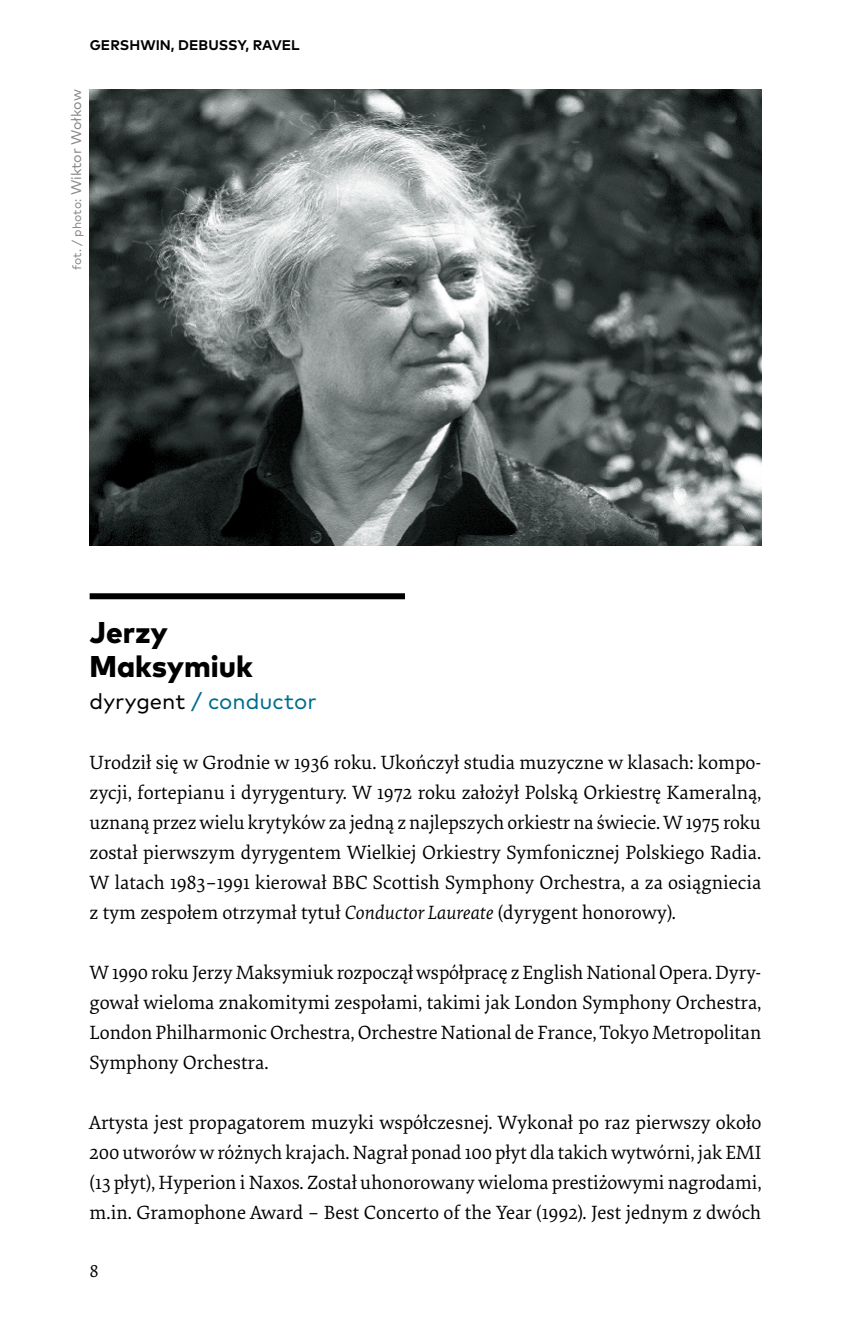
<style>
.page{position:relative;width:851px;height:1333px;background:#fff}
.page>*{position:absolute;margin:0;border:0;box-sizing:border-box;transform-origin:0 0}
.t1{font:800 30px/34px "Mark OT";color:#000}
.t2{font:22px "Mark Pro";color:#006d8f}
.t3{font:20px/30px "Elena Basic";color:#000;text-align:justify}
.t4{font:18px "Elena Basic";color:#000}
.t5{font:14px "Mark Pro";color:#878787}
.t6{font:700 14px "Mark OT";letter-spacing:.005em;color:#000}
.s1{font-size:12px}
.s2{color:#000}
.s3{font-style:italic}
</style>
<div class="page">
<div style="left:90px;top:593px;width:315px;height:6px;background:#000"></div>
<img style="left:90px;top:90px;width:671px;height:456px">
<p class="t6" style="left:90px;top:36px;width:211px">GERSHWIN, DEBUSSY, RAVEL</p>
<p class="t5" style="left:66px;top:270px;width:182px;rotate:-90deg"><span class="s1">fot. / photo:</span> Wiktor Wołkow</p>
<h1 class="t1" style="left:90px;top:615px;width:165px">Jerzy<br>Maksymiuk</h1>
<p class="t2" style="left:90px;top:685px;width:228px"><span class="s2">dyrygent</span> / conductor</p>
<p class="t3" style="left:90px;top:746px;width:673px">Urodził się w Grodnie w 1936 roku. Ukończył studia muzyczne w klasach: kompo&shy;zycji, fortepianu i dyrygentury. W 1972 roku założył Polską Orkiestrę Kameralną, uznaną przez wielu krytyków za jedną z najlepszych orkiestr na świecie. W 1975 roku został pierwszym dyrygentem Wielkiej Orkiestry Symfonicznej Polskiego Radia.<br>W latach 1983–1991 kierował BBC Scottish Symphony Orchestra, a za osiągniecia z tym zespołem otrzymał tytuł <span class="s3">Conductor Laureate</span> (dyrygent honorowy).</p>
<p class="t3" style="left:90px;top:956px;width:673px">W 1990 roku Jerzy Maksymiuk rozpoczął współpracę z English National Opera. Dyry&shy;gował wieloma znakomitymi zespołami, takimi jak London Symphony Orchestra, London Philharmonic Orchestra, Orchestre National de France, Tokyo Metropolitan Symphony Orchestra.</p>
<p class="t3" style="left:90px;top:1106px;width:673px">Artysta jest propagatorem muzyki współczesnej. Wykonał po raz pierwszy około 200 utworów w różnych krajach. Nagrał ponad 100 płyt dla takich wytwórni, jak EMI (13 płyt), Hyperion i Naxos. Został uhonorowany wieloma prestiżowymi nagrodami, m.in. Gramophone Award – Best Concerto of the Year (1992). Jest jednym z dwóch</p>
<p class="t4" style="left:90px;top:1258px;width:11px">8</p>
</div>
